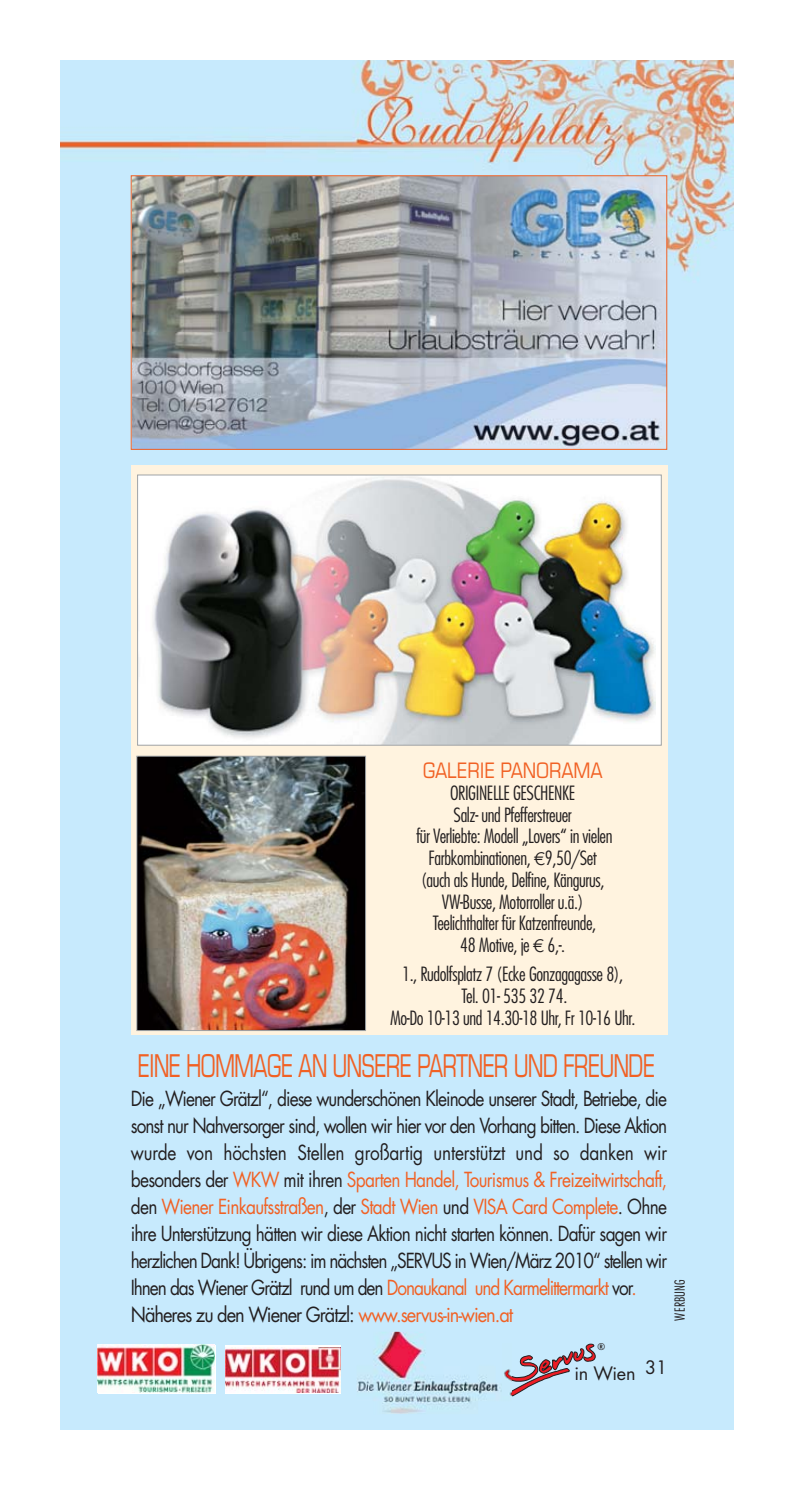
<style>
.page{position:relative;width:798px;height:1499px;background:#fff}
.page>*{position:absolute;margin:0;border:0;box-sizing:border-box;transform-origin:0 0}
.t1{font:condensed 31.5px "Eurostile";letter-spacing:-.04em;color:#f16124;scale:.8 1}
.t2{font:condensed 21.38px "Eurostile";letter-spacing:-.01em;color:#f16124}
.t3{font:20.25px/27px "Futura";letter-spacing:-.055em;color:#231f20;scale:.85 1}
.t4{font:300 condensed 19.12px/21.8px "Futura";letter-spacing:-.02em;color:#231f20;text-align:center}
.t5{font:18px "Futura";letter-spacing:-.015em;color:#231f20}
.t6{font:300 condensed 13.5px "Futura";letter-spacing:.01em;color:#231f20}
.t7{font:500 9px "Futura";color:#231f20}
.s1{font-family:"Euro Sans ITC";font-weight:400;font-stretch:normal}
.s2{color:#f16124}
</style>
<div class="page">
<img style="left:61px;top:61px;width:672px;height:1369px">
<svg style="left:511px;top:1343px;width:88px;height:53px;background:#b9baca"></svg>
<img style="left:356px;top:1332px;width:155px;height:82px">
<img style="left:502px;top:1343px;width:9px;height:53px">
<svg style="left:225px;top:1346px;width:115px;height:48px"></svg>
<img style="left:225px;top:1347px;width:116px;height:45px">
<svg style="left:98px;top:1392px;width:117px;height:1px"></svg>
<img style="left:98px;top:1345px;width:117px;height:47px">
<img style="left:133px;top:177px;width:531px;height:271px">
<div style="left:131px;top:175px;width:535px;height:275px;border:1px solid #f16124"></div>
<div style="left:131px;top:466px;width:535px;height:569px;background:#fff3df"></div>
<img style="left:138px;top:758px;width:226px;height:271px">
<div style="left:136px;top:756px;width:230px;height:275px;border:1px solid #9fa3a6"></div>
<img style="left:139px;top:477px;width:516px;height:266px">
<div style="left:137px;top:475px;width:524px;height:270px;border:1px solid #9fa3a6"></div>
<p class="t2" style="left:422px;top:763px;width:181px">GALERIE PANORAMA</p>
<p class="t4" style="left:416px;top:783px;width:197px">ORIGINELLE GESCHENKE<br>Salz- und Pfefferstreuer<br>für Verliebte: Modell „Lovers“ in vielen<br>Farbkombinationen, <span class="s1">¤</span>9,50/Set (auch als Hunde, Delfine, Kängurus,<br>VW-Busse, Motorroller u.ä.)<br>Teelichthalter für Katzenfreunde,<br>48 Motive, je <span class="s1">¤</span> 6,-.</p>
<p class="t4" style="left:390px;top:964px;width:247px">1., Rudolfsplatz 7 (Ecke Gonzagagasse 8),<br>Tel. 01- 535 32 74.<br>Mo-Do 10-13 und 14.30-18 Uhr, Fr 10-16 Uhr.</p>
<h1 class="t1" style="left:137px;top:1054px;width:648px">EINE HOMMAGE AN UNSERE PARTNER UND FREUNDE</h1>
<p class="t3" style="left:131px;top:1086px;width:632px">Die „Wiener Grätzl“, diese wunderschönen Kleinode unserer Stadt, Betriebe, die sonst nur Nahversorger sind, wollen wir hier vor den Vorhang bitten. Diese Aktion wurde von höchsten Stellen großartig unterstützt und so danken wir besonders der <span class="s2">WKW</span> mit ihren <span class="s2">Sparten Handel, Tourismus &amp; Freizeitwirtschaft, </span>den <span class="s2">Wiener Einkaufsstraßen</span>, der <span class="s2">Stadt Wien</span> und <span class="s2">VISA Card Complete</span>. Ohne ihre Unterstützung hätten wir diese Aktion nicht starten können. Dafür sagen wir herzlichen Dank! Übrigens: im nächsten „SERVUS in Wien/März 2010“ stellen wir Ihnen das Wiener Grätzl rund um den <span class="s2">Donaukanal und Karmelittermarkt</span> vor<span class="s2">.<br></span>Näheres zu den Wiener Grätzl: <span class="s2">www.servus-in-wien.at</span></p>
<p class="t6" style="left:673px;top:1320px;width:43px;rotate:-90deg">WERBUNG</p>
<p class="t7" style="left:597px;top:1342px;width:9px">®</p>
<p class="t5" style="left:574px;top:1365px;width:63px">in Wien</p>
<p class="t5" style="left:645px;top:1359px;width:23px">31</p>
</div>
